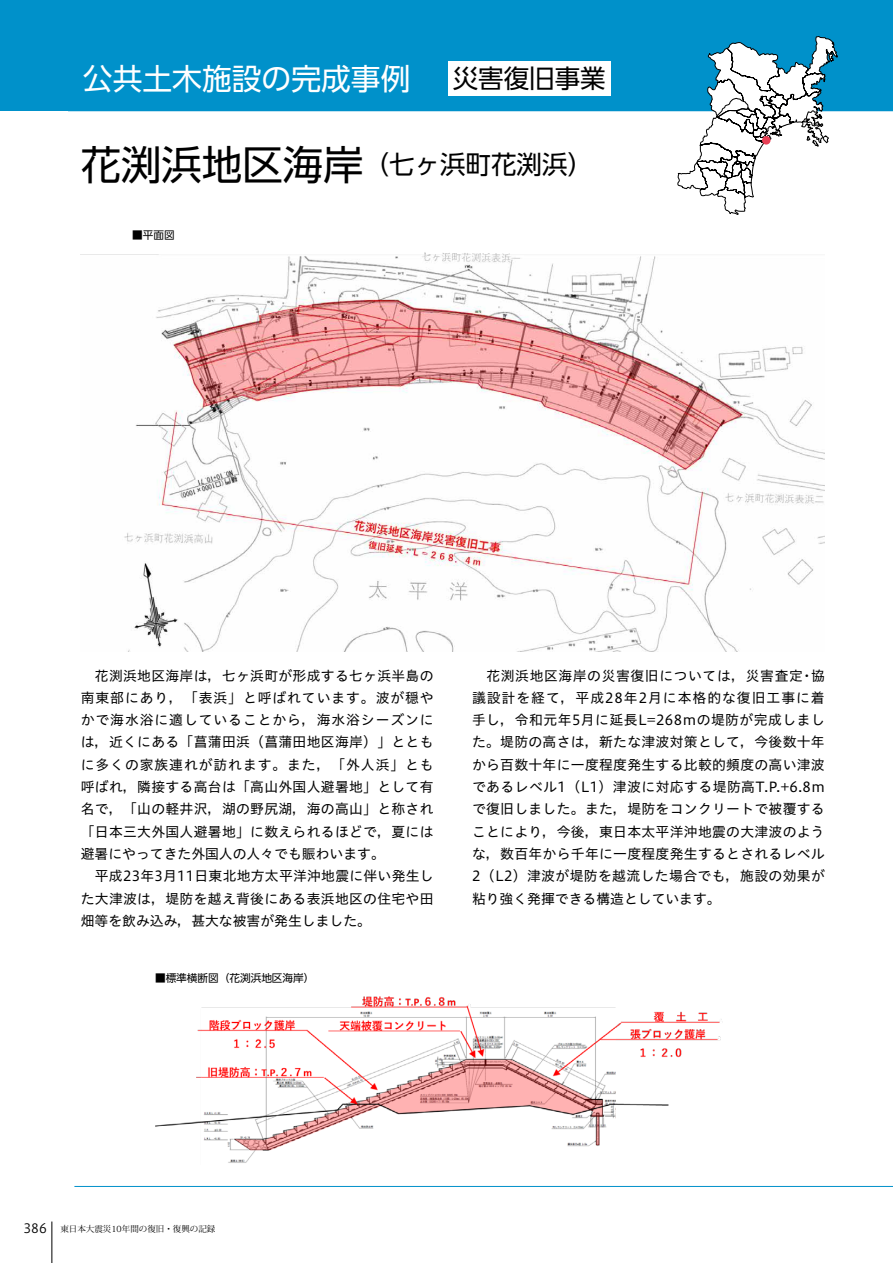
<style>
.page{position:relative;width:893px;height:1263px;background:#fff}
.page>*{position:absolute;margin:0;border:0;box-sizing:border-box;transform-origin:0 0}
.t1{font:29.7px "UD Shin Go Pro";color:#fff}
.t2{font:25.5px "UD Shin Go Pro";color:#000}
.t3{font:13.8px/22.4px "Hiragino UD Sans Std W4";letter-spacing:.02em;color:#000}
.t4{font:10.65px "UD Shin Go Pro";color:#000}
.t5{font:8.55px "Koz Min Pr 6 N";color:#000}
.s1{font-size:40.35px}
.s2{font-family:"Hiragino UD Sans Std W3";font-size:12.75px}
</style>
<div class="page">
<hr style="left:52px;top:1221px;width:1px;height:42px;background:#000">
<img style="left:81px;top:252px;width:744px;height:399px">
<div style="left:0;top:0;width:893px;height:111px;background:#0091ca"></div>
<div style="left:448px;top:61px;width:163px;height:34px;background:#fff"></div>
<hr style="left:74px;top:1186px;width:819px;height:1px;background:#0091ca">
<svg style="left:677px;top:36px;width:161px;height:179px"></svg>
<div style="left:762px;top:136px;width:8px;height:9px;background:#e84056;border-radius:50%"></div>
<img style="left:155px;top:996px;width:567px;height:167px">
<h1 class="t1" style="left:83px;top:55px;width:329px">公共土木施設の完成事例</h1>
<h2 class="t2" style="left:453px;top:57px;width:155px">災害復旧事業</h2>
<h2 class="t2" style="left:81px;top:144px;width:514px"><span class="s1">花渕浜地区海岸</span>（七ヶ浜町花渕浜）</h2>
<p class="t4" style="left:132px;top:226px;width:44px">■平面図</p>
<p class="t3" style="left:81px;top:663px;width:354px">　花渕浜地区海岸は，七ヶ浜町が形成する七ヶ浜半島の南東部にあり，「表浜」と呼ばれています。波が穏やかで海水浴に適していることから，海水浴シーズンには，近くにある「菖蒲田浜（菖蒲田地区海岸）」とともに多くの家族連れが訪れます。また，「外人浜」とも呼ばれ，隣接する高台は「高山外国人避暑地」として有名で，「山の軽井沢，湖の野尻湖，海の高山」と称され「日本三大外国人避暑地」に数えられるほどで，夏には避暑にやってきた外国人の人々でも賑わいます。<br>　平成23年3月11日東北地方太平洋沖地震に伴い発生した大津波は，堤防を越え背後にある表浜地区の住宅や田畑等を飲み込み，甚大な被害が発生しました。</p>
<p class="t4" style="left:155px;top:970px;width:161px">■標準横断図（花渕浜地区海岸）</p>
<p class="t3" style="left:472px;top:663px;width:354px;text-align:justify">　花渕浜地区海岸の災害復旧については，災害査定･協議設計を経て，平成28年2月に本格的な復旧工事に着手し，令和元年5月に延長L=268mの堤防が完成しました。堤防の高さは，新たな津波対策として，今後数十年から百数十年に一度程度発生する比較的頻度の高い津波であるレベル1（L1）津波に対応する堤防高T.P.+6.8mで復旧しました。また，堤防をコンクリートで被覆することにより，今後，東日本太平洋沖地震の大津波のような，数百年から千年に一度程度発生するとされるレベル2（L2）津波が堤防を越流した場合でも，施設の効果が粘り強く発揮できる構造としています。</p>
<p class="t5" style="left:24px;top:1224px;width:193px"><span class="s2">386</span> 東日本大震災10年間の復旧・復興の記録</p>
</div>
